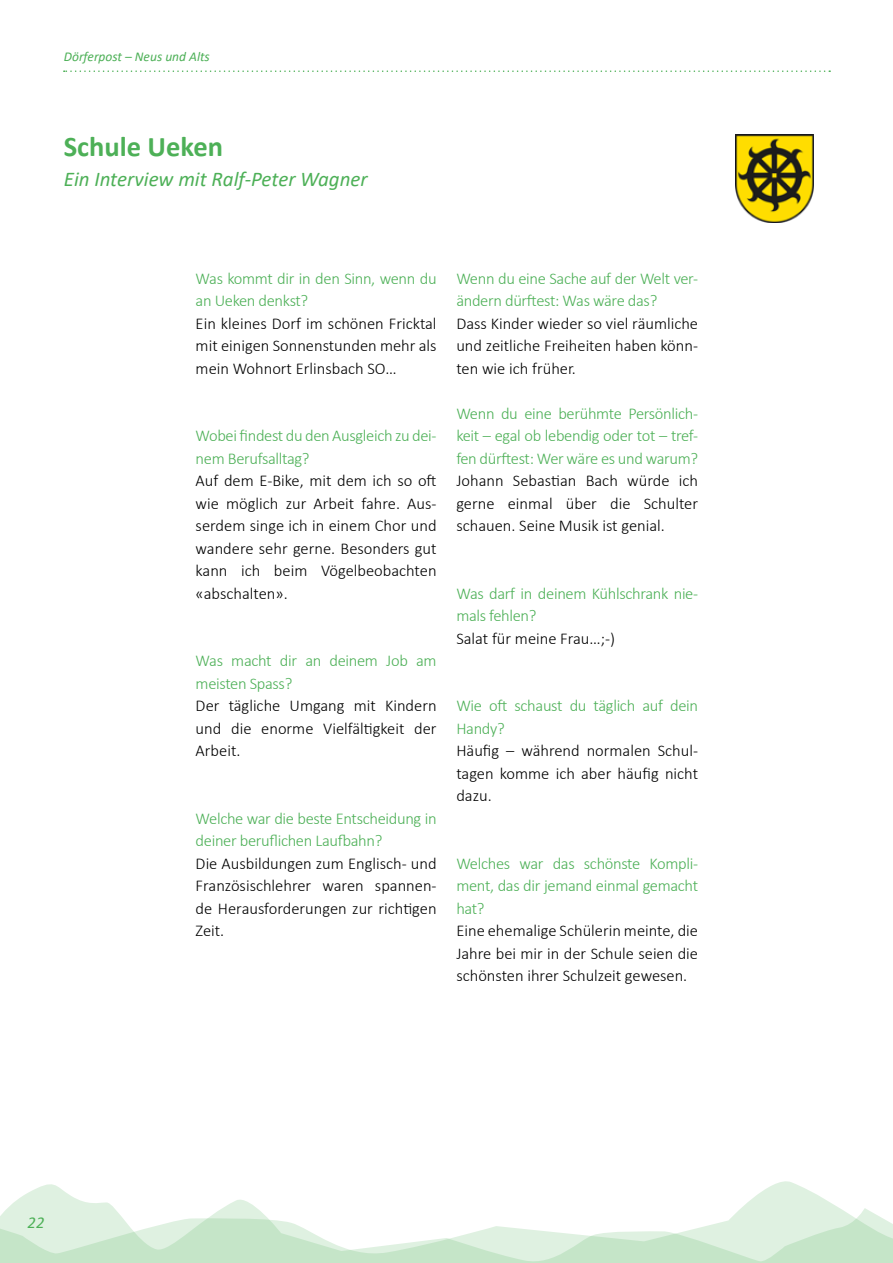
<style>
.page{position:relative;width:893px;height:1263px;background:#fff}
.page>*{position:absolute;margin:0;border:0;box-sizing:border-box;transform-origin:0 0}
.t1{font:700 28.5px "Calibri";color:#4db057}
.t2{font:italic 21px "Calibri";color:#4db057}
.t3{font:300 16.5px/22.5px "Calibri";color:#000;text-align:justify}
.t4{font:300 16.5px/22.5px "Calibri";letter-spacing:-.02em;color:#4db057}
.t5{font:italic 16.5px "Calibri";color:#4db057}
.t6{font:italic 13.5px "Calibri";color:#4db057}
</style>
<div class="page">
<svg style="left:0;top:1181px;width:893px;height:82px"></svg>
<svg style="left:64px;top:70px;width:766px;height:2px"></svg>
<img style="left:735px;top:134px;width:78px;height:88px">
<p class="t6" style="left:64px;top:47px;width:148px">Dörferpost – Neus und Alts</p>
<h1 class="t1" style="left:64px;top:126px;width:161px">Schule Ueken</h1>
<p class="t2" style="left:64px;top:164px;width:305px">Ein Interview mit Ralf-Peter Wagner</p>
<p class="t4" style="left:196px;top:267px;width:243px">Was kommt dir in den Sinn, wenn du an Ueken denkst?</p>
<p class="t3" style="left:196px;top:312px;width:242px">Ein kleines Dorf im schönen Fricktal mit einigen Sonnenstunden mehr als mein Wohnort Erlinsbach SO…</p>
<p class="t4" style="left:196px;top:424px;width:242px">Wobei findest du den Ausgleich zu dei&shy;nem Berufsalltag?</p>
<p class="t3" style="left:196px;top:469px;width:242px">Auf dem E-Bike, mit dem ich so oft wie möglich zur Arbeit fahre. Aus&shy;serdem singe ich in einem Chor und wandere sehr gerne. Besonders gut kann ich beim Vögelbeobachten «abschalten».</p>
<p class="t4" style="left:196px;top:649px;width:242px">Was macht dir an deinem Job am meisten Spass?</p>
<p class="t3" style="left:196px;top:694px;width:242px">Der tägliche Umgang mit Kindern und die enorme Vielfältigkeit der Arbeit.</p>
<p class="t4" style="left:196px;top:807px;width:242px">Welche war die beste Entscheidung in deiner beruflichen Laufbahn?</p>
<p class="t3" style="left:196px;top:852px;width:242px">Die Ausbildungen zum Englisch- und Französischlehrer waren spannen&shy;de Herausforderungen zur richtigen Zeit.</p>
<p class="t4" style="left:456px;top:267px;width:243px">Wenn du eine Sache auf der Welt ver&shy;ändern dürftest: Was wäre das?</p>
<p class="t3" style="left:456px;top:312px;width:243px">Dass Kinder wieder so viel räumliche und zeitliche Freiheiten haben könn&shy;ten wie ich früher.</p>
<p class="t4" style="left:456px;top:402px;width:243px;text-align:justify">Wenn du eine berühmte Persönlich&shy;keit – egal ob lebendig oder tot – tref&shy;fen dürftest: Wer wäre es und warum?</p>
<p class="t3" style="left:456px;top:469px;width:243px">Johann Sebastian Bach würde ich gerne einmal über die Schulter schauen. Seine Musik ist genial.</p>
<p class="t4" style="left:456px;top:582px;width:243px">Was darf in deinem Kühlschrank nie&shy;mals fehlen?</p>
<p class="t3" style="left:456px;top:627px;width:160px">Salat für meine Frau…;-)</p>
<p class="t4" style="left:456px;top:694px;width:243px">Wie oft schaust du täglich auf dein<br>Handy?</p>
<p class="t3" style="left:456px;top:739px;width:243px">Häufig – während normalen Schul&shy;tagen komme ich aber häufig nicht dazu.</p>
<p class="t4" style="left:456px;top:852px;width:243px;text-align:justify">Welches war das schönste Kompli&shy;ment, das dir jemand einmal gemacht hat?</p>
<p class="t3" style="left:456px;top:919px;width:243px">Eine ehemalige Schülerin meinte, die Jahre bei mir in der Schule seien die schönsten ihrer Schulzeit gewesen.</p>
<p class="t5" style="left:28px;top:1210px;width:18px">22</p>
</div>
